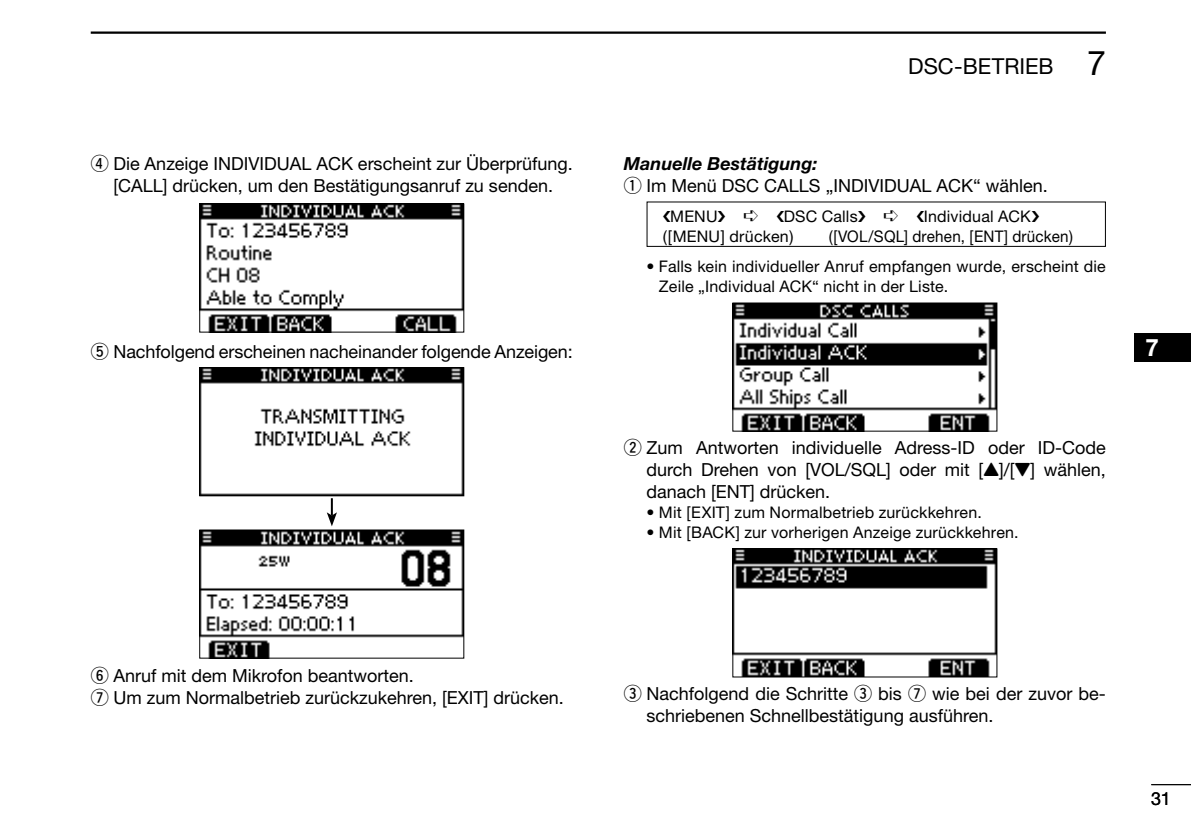
<style>
.page{position:relative;width:1191px;height:840px;background:#fff}
.page>*{position:absolute;margin:0;border:0;box-sizing:border-box;transform-origin:0 0}
.t1{font:700 24px "Helvetica Neue";color:#fff}
.t2{font:22px "Helvetica Neue";color:#000}
.t3{font:18px/22px "Helvetica Neue";color:#000}
.t4{font:16px/20px "Helvetica Neue";letter-spacing:.015em;color:#000}
.t5{font:16px "Helvetica Neue";letter-spacing:.015em;color:#000;scale:.95 1}
.s1{font-family:"Ftg Hround"}
.s2{font-size:34px}
.s3{font-weight:700;font-style:italic}
.s4{font-family:"Icom Product Font"}
</style>
<div class="page">
<hr style="left:1151px;top:783px;width:40px;height:1px;background:#000">
<hr style="left:91px;top:31px;width:1015px;height:3px;background:#000">
<div style="left:1134px;top:333px;width:57px;height:28px;background:#000"></div>
<img style="left:201px;top:205px;width:261px;height:125px">
<div style="left:199px;top:203px;width:265px;height:129px;border:1px solid #000"></div>
<img style="left:201px;top:369px;width:261px;height:125px">
<div style="left:199px;top:367px;width:265px;height:129px;border:1px solid #000"></div>
<img style="left:201px;top:531px;width:261px;height:125px">
<div style="left:199px;top:529px;width:265px;height:129px;border:1px solid #000"></div>
<img style="left:734px;top:304px;width:261px;height:125px">
<div style="left:732px;top:302px;width:265px;height:129px;border:1px solid #000"></div>
<img style="left:734px;top:550px;width:261px;height:125px">
<div style="left:732px;top:548px;width:265px;height:129px;border:1px solid #000"></div>
<div style="left:646px;top:201px;width:460px;height:46px;border:1px solid #000"></div>
<svg style="left:327px;top:498px;width:10px;height:28px"></svg>
<p class="t3" style="left:91px;top:152px;width:483px;text-align:center"><span class="s1">R</span> Die Anzeige INDIVIDUAL ACK erscheint zur Überprüfung. [CALL] drücken, um den Bestätigungsanruf zu senden.</p>
<p class="t3" style="left:91px;top:340px;width:483px"><span class="s1">T</span> Nachfolgend erscheinen nacheinander folgende Anzeigen:</p>
<p class="t3" style="left:91px;top:664px;width:475px"><span class="s1">Y</span> Anruf mit dem Mikrofon beantworten.<br><span class="s1">U</span> Um zum Normalbetrieb zurückzukehren, [EXIT] drücken.</p>
<p class="t2" style="left:908px;top:53px;width:199px">DSC-BETRIEB <span class="s2">7</span></p>
<p class="t3" style="left:624px;top:152px;width:425px"><span class="s3">Manuelle Bestätigung:<br></span><span class="s1">Q</span> Im Menü DSC CALLS „INDIVIDUAL ACK“ wählen.</p>
<p class="t4" style="left:663px;top:205px;width:378px">❮MENU❯ ➪ ❮DSC Calls❯ ➪ ❮Individual ACK❯ ([MENU] drücken)</p>
<p class="t5" style="left:828px;top:226px;width:259px">([VOL/SQL] drehen, [ENT] drücken)</p>
<p class="t4" style="left:659px;top:256px;width:448px;text-indent:-12px">• Falls kein individueller Anruf empfangen wurde, erscheint die<br>Zeile „Individual ACK“ nicht in der Liste.</p>
<p class="t3" style="left:646px;top:436px;width:461px;text-align:justify;text-indent:-23px"><span class="s1">W</span> Zum Antworten individuelle Adress-ID oder ID-Code durch Drehen von [VOL/SQL] oder mit [<span class="s4">Y</span>]/[<span class="s4">Z</span>] wählen, danach [ENT] drücken.</p>
<p class="t4" style="left:646px;top:502px;width:337px">• Mit [EXIT] zum Normalbetrieb zurückkehren.</p>
<p class="t4" style="left:646px;top:522px;width:374px">• Mit [BACK] zur vorherigen Anzeige zurückkehren.</p>
<h1 class="t1" style="left:1145px;top:332px;width:15px">7</h1>
<p class="t3" style="left:646px;top:682px;width:461px;text-indent:-23px"><span class="s1">E</span> Nachfolgend die Schritte <span class="s1">E</span> bis <span class="s1">U</span> wie bei der zuvor be&shy;schriebenen Schnellbestätigung ausführen.</p>
<p class="t3" style="left:1151px;top:786px;width:21px">31</p>
</div>
